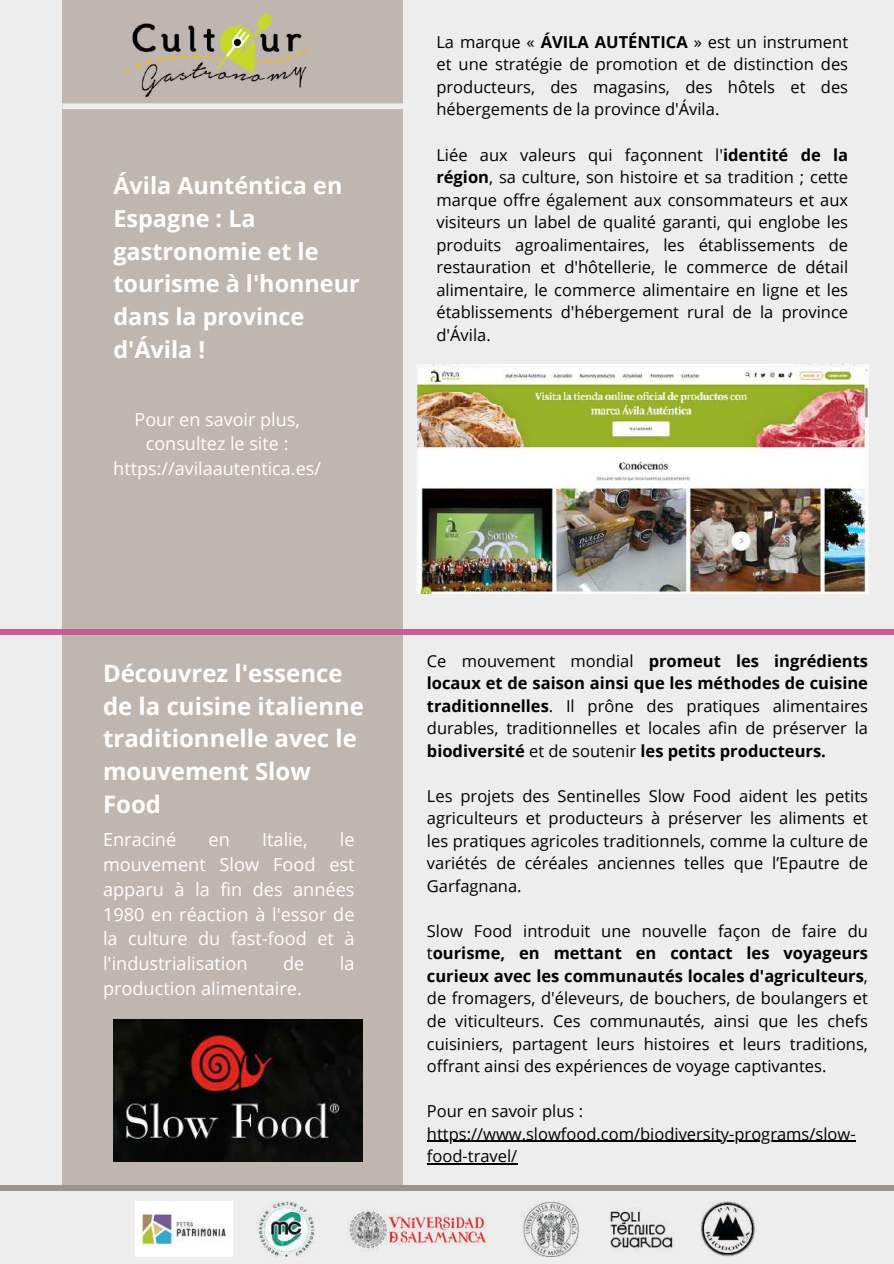
<style>
.page{position:relative;width:894px;height:1264px;background:#fff}
.page>*{position:absolute;margin:0;border:0;box-sizing:border-box;transform-origin:0 0}
.t1{font:700 24px/32.5px "Open Sans";color:#fff}
.t2{font:700 23.4px/32.7px "Open Sans";color:#fff}
.t3{font:18.15px/24.8px "Open Sans";color:#fff;text-align:justify}
.t4{font:18px/24.8px "Open Sans";color:#fff;text-align:center}
.t5{font:16.5px/22.5px "Open Sans";color:#000;text-align:justify}
.t6{font:700 16.5px/22.5px "Open Sans";color:#000;text-align:justify}
.s1{font-weight:700}
.s2{font-weight:400}
</style>
<div class="page">
<div style="left:0;top:0;width:893px;height:1263px;background:#ededed"></div>
<div style="left:62px;top:0;width:341px;height:1184px;background:#bfb6b0"></div>
<div style="left:62px;top:103px;width:341px;height:6px;background:#ededed"></div>
<img style="left:127px;top:14px;width:181px;height:82px">
<img style="left:416px;top:364px;width:451px;height:230px">
<hr style="left:427px;top:1140px;width:428px;height:1px;background:#000">
<hr style="left:427px;top:1163px;width:90px;height:1px;background:#000">
<img style="left:113px;top:1019px;width:249px;height:142px">
<img style="left:232px;top:1201px;width:523px;height:54px">
<div style="left:0;top:1184px;width:893px;height:6px;background:#9b958f"></div>
<div style="left:0;top:629px;width:893px;height:5px;background:#c65f95"></div>
<img style="left:135px;top:1201px;width:97px;height:55px">
<h2 class="t2" style="left:113px;top:169px;width:248px">Ávila Aunténtica en<br>Espagne : La gastronomie et le tourisme à l'honneur dans la province d'Ávila !</h2>
<p class="t4" style="left:113px;top:406px;width:209px">Pour en savoir plus, consultez le site : https://avilaautentica.es/</p>
<p class="t5" style="left:436px;top:30px;width:413px">La marque « <span class="s1">ÁVILA AUTÉNTICA</span> » est un instrument et une stratégie de promotion et de distinction des producteurs, des magasins, des hôtels et des hébergements de la province d'Ávila.</p>
<p class="t5" style="left:436px;top:143px;width:413px">Liée aux valeurs qui façonnent l'<span class="s1">identité de la région</span>, sa culture, son histoire et sa tradition ; cette marque offre également aux consommateurs et aux visiteurs un label de qualité garanti, qui englobe les produits agroalimentaires, les établissements de restauration et d'hôtellerie, le commerce de détail alimentaire, le commerce alimentaire en ligne et les établissements d'hébergement rural de la province d'Ávila.</p>
<h1 class="t1" style="left:103px;top:657px;width:262px">Découvrez l'essence de la cuisine italienne traditionnelle avec le mouvement Slow<br>Food</h1>
<p class="t3" style="left:103px;top:827px;width:75px">Enraciné</p>
<p class="t3" style="left:208px;top:827px;width:23px">en</p>
<p class="t3" style="left:262px;top:827px;width:47px">Italie,</p>
<p class="t3" style="left:103px;top:827px;width:253px;text-indent:237px">le mouvement Slow Food est apparu à la fin des années 1980 en réaction à l'essor de la culture du fast-food et à l'industrialisation</p>
<p class="t3" style="left:283px;top:950px;width:23px">de</p>
<p class="t3" style="left:340px;top:950px;width:16px">la</p>
<p class="t3" style="left:103px;top:975px;width:200px">production alimentaire.</p>
<p class="t6" style="left:427px;top:649px;width:442px"><span class="s2">Ce mouvement mondial</span> promeut les ingrédients locaux et de saison ainsi que les méthodes de cuisine traditionnelles<span class="s2">. Il prône des pratiques alimentaires durables, traditionnelles et locales afin de préserver la </span>biodiversité <span class="s2">et de soutenir</span> les petits producteurs.</p>
<p class="t5" style="left:427px;top:784px;width:442px">Les projets des Sentinelles Slow Food aident les petits agriculteurs et producteurs à préserver les aliments et les pratiques agricoles traditionnels, comme la culture de variétés de céréales anciennes telles que l’Epautre de Garfagnana.</p>
<p class="t5" style="left:427px;top:919px;width:442px">Slow Food introduit une nouvelle façon de faire du t<span class="s1">ourisme, en mettant en contact les voyageurs curieux avec les communautés locales d'agriculteurs</span>, de fromagers, d'éleveurs, de bouchers, de boulangers et de viticulteurs. Ces communautés, ainsi que les chefs cuisiniers, partagent leurs histoires et leurs traditions, offrant ainsi des expériences de voyage captivantes.</p>
<p class="t5" style="left:427px;top:1099px;width:430px;text-align:left">Pour en savoir plus : https://www.slowfood.com/biodiversity-programs/slow&shy;food-travel/</p>
</div>
